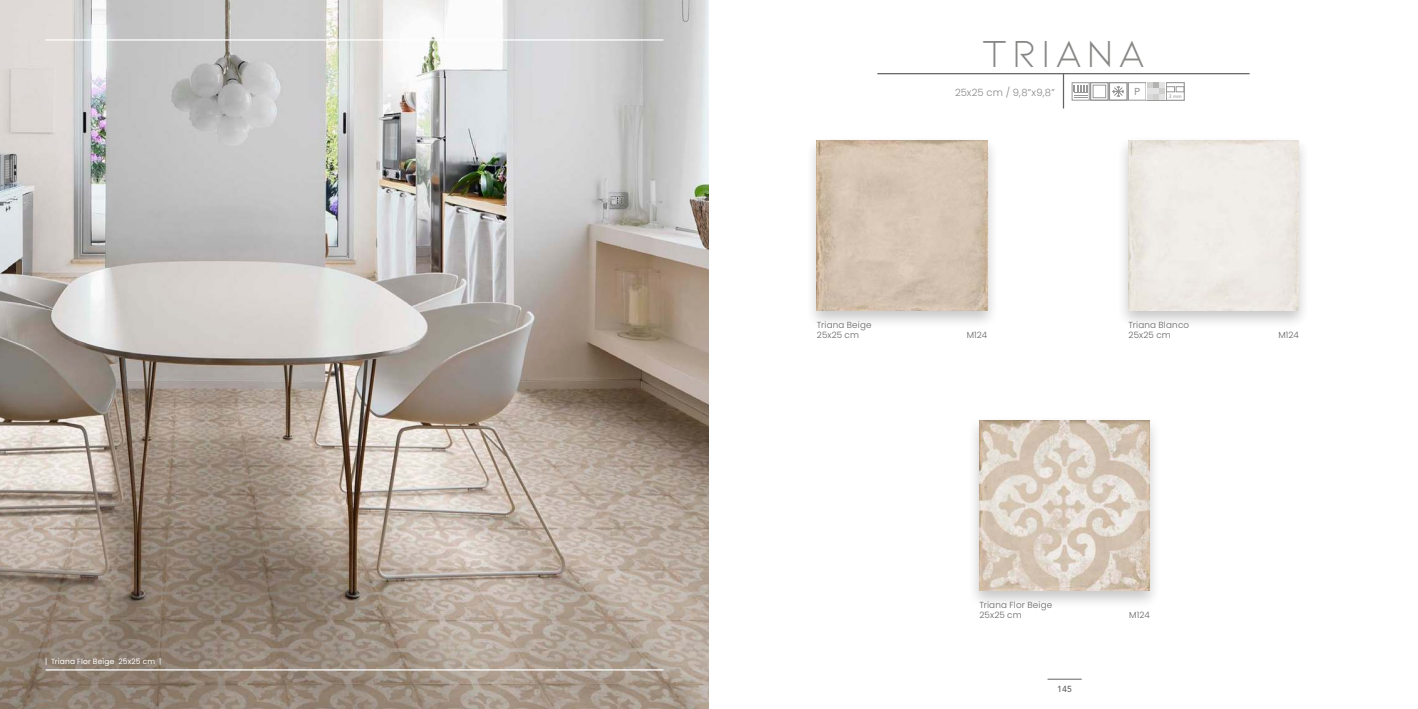
<style>
.page{position:relative;width:1418px;height:709px;background:#fff}
.page>*{position:absolute;margin:0;border:0;box-sizing:border-box;transform-origin:0 0}
.t1{font:40px "Kiona";letter-spacing:.1em;color:#878786}
.t2{font:300 10px "Poppins";letter-spacing:.01em;color:#878786}
.t3{font:500 10px "Avenir LT Std";color:#979797}
.t4{font:300 8.75px/10px "Poppins";letter-spacing:.02em;color:#636362}
.t5{font:500 8.75px "Avenir LT Std";color:#636362}
.t6{font:7.5px "Poppins";letter-spacing:.025em;color:#fff}
.t7{font:500 5px "Avenir LT Std";color:#979797}
</style>
<div class="page">
<hr style="left:1062px;top:74px;width:2px;height:34px;background:#636362">
<hr style="left:877px;top:73px;width:372px;height:1px;background:#636362">
<div style="left:1128px;top:82px;width:18px;height:18px;border:1px solid #979797"></div>
<svg style="left:1071px;top:83px;width:18px;height:17px"></svg>
<svg style="left:1073px;top:85px;width:14px;height:13px"></svg>
<div style="left:1092px;top:85px;width:13px;height:13px;border:1px solid #979797"></div>
<div style="left:1090px;top:82px;width:18px;height:18px;border:1px solid #979797"></div>
<hr style="left:1047px;top:678px;width:34px;height:1px;background:#636362">
<div style="left:1109px;top:82px;width:18px;height:18px;border:1px solid #979797"></div>
<svg style="left:1112px;top:86px;width:11px;height:11px"></svg>
<img style="left:0;top:0;width:709px;height:709px">
<div style="left:967px;top:415px;width:194px;height:194px;background:#1c1c1b;opacity:.25"></div>
<img style="left:979px;top:420px;width:170px;height:170px">
<div style="left:1116px;top:135px;width:194px;height:194px;background:#1c1c1b;opacity:.25"></div>
<img style="left:1128px;top:140px;width:170px;height:170px">
<div style="left:805px;top:135px;width:194px;height:194px;background:#1c1c1b;opacity:.25"></div>
<img style="left:817px;top:140px;width:170px;height:170px">
<svg style="left:1166px;top:83px;width:18px;height:17px"></svg>
<div style="left:1175px;top:86px;width:9px;height:6px;border:1px solid #979797"></div>
<div style="left:1166px;top:86px;width:8px;height:6px;border:1px solid #979797"></div>
<svg style="left:1147px;top:82px;width:18px;height:18px"></svg>
<hr style="left:46px;top:39px;width:617px;height:2px;background:#fff">
<hr style="left:46px;top:669px;width:617px;height:1px;background:#fff">
<p class="t6" style="left:45px;top:657px;width:118px">| Triana Flor Beige 25x25 cm |</p>
<h1 class="t1" style="left:981px;top:34px;width:166px">TRIANA</h1>
<p class="t2" style="left:955px;top:87px;width:101px">25x25 cm / 9,8”x9,8”</p>
<p class="t3" style="left:1134px;top:86px;width:7px">P</p>
<p class="t7" style="left:1150px;top:93px;width:33px"><sup>V3</sup> 3 mm</p>
<p class="t4" style="left:817px;top:320px;width:56px">Triana Beige<br>25x25 cm</p>
<p class="t4" style="left:966px;top:330px;width:22px">M124</p>
<p class="t4" style="left:1128px;top:320px;width:62px">Triana Blanco<br>25x25 cm</p>
<p class="t4" style="left:1278px;top:330px;width:22px">M124</p>
<p class="t4" style="left:979px;top:600px;width:74px">Triana Flor Beige<br>25x25 cm</p>
<p class="t4" style="left:1129px;top:610px;width:22px">M124</p>
<p class="t5" style="left:1057px;top:683px;width:16px">145</p>
</div>
